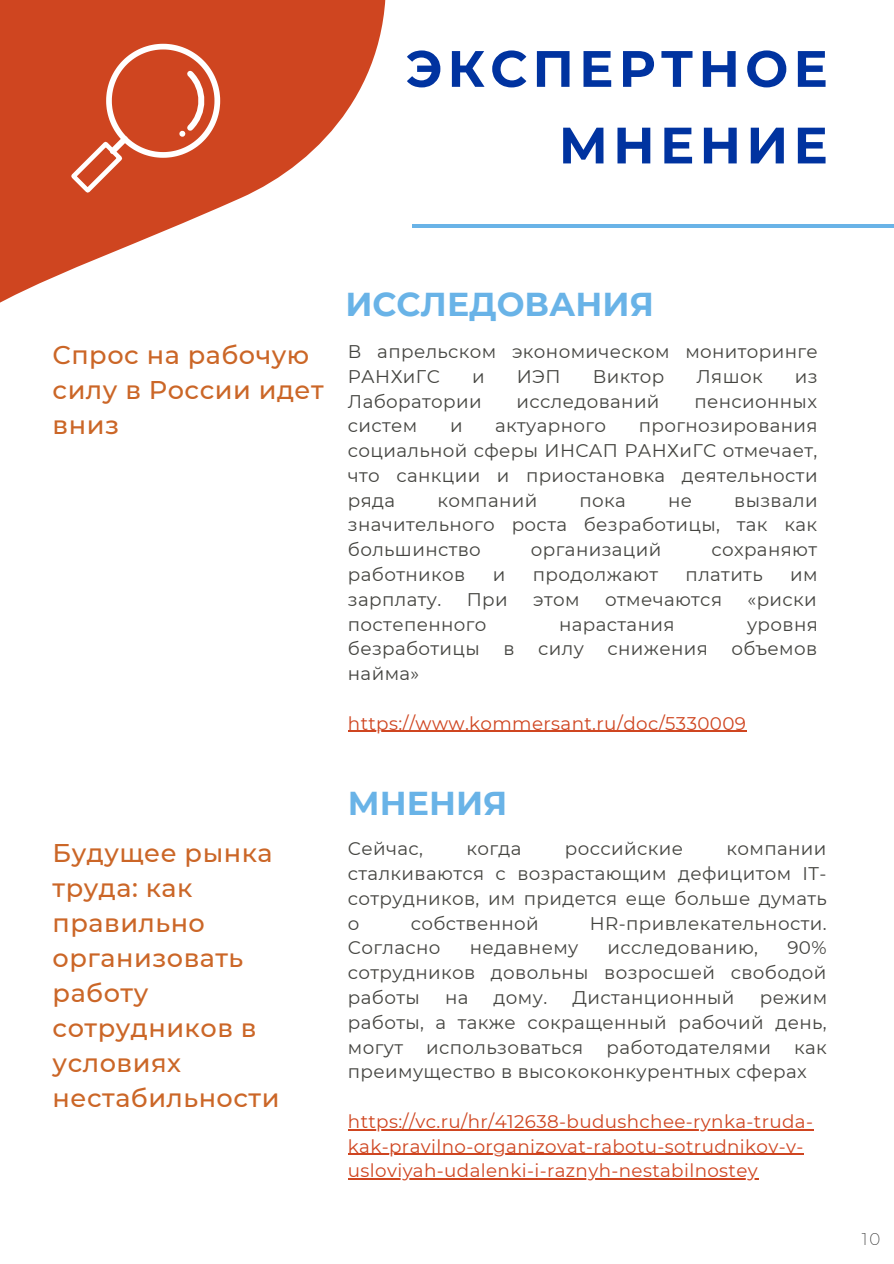
<style>
.page{position:relative;width:894px;height:1264px;background:#fff}
.page>*{position:absolute;margin:0;border:0;box-sizing:border-box;transform-origin:0 0}
.t1{font:700 51.15px/76.5px "Montserrat";letter-spacing:.1em;color:#0033a0;text-align:right}
.t2{font:700 33px "Montserrat";color:#69b3e7}
.t3{font:500 25.5px/35px "Montserrat";letter-spacing:.02em;color:#cb6627}
.t4{font:18.3px/24.8px "Montserrat";letter-spacing:.02em;color:#444440;text-align:justify}
.t5{font:18.3px/24.8px "Montserrat";letter-spacing:.02em;color:#cf4520}
.t6{font:200 16.5px "Montserrat";color:#222}
</style>
<div class="page">
<hr style="left:411px;top:224px;width:482px;height:4px;background:#69b3e7">
<svg style="left:0;top:0;width:412px;height:303px;fill:#cf4520"></svg>
<svg style="left:70px;top:20px;width:173px;height:174px;background:#d35736"></svg>
<hr style="left:348px;top:730px;width:398px;height:2px;background:#cf4520">
<hr style="left:348px;top:1128px;width:465px;height:2px;background:#cf4520">
<hr style="left:348px;top:1153px;width:455px;height:1px;background:#cf4520">
<hr style="left:348px;top:1178px;width:410px;height:1px;background:#cf4520">
<p class="t1" style="left:406px;top:30px;width:423px">ЭКСПЕРТНОЕ<br>МНЕНИЕ</p>
<p class="t3" style="left:53px;top:337px;width:272px">Спрос на рабочую силу в России идет вниз</p>
<p class="t3" style="left:53px;top:835px;width:221px">Будущее рынка труда: как правильно организовать работу сотрудников в условиях</p>
<p class="t3" style="left:53px;top:1079px;width:228px">нестабильности</p>
<p class="t2" style="left:345px;top:284px;width:310px">ИССЛЕДОВАНИЯ</p>
<p class="t4" style="left:348px;top:339px;width:471px">В апрельском экономическом мониторинге<br>РАНХиГС</p>
<p class="t4" style="left:472px;top:364px;width:14px">и</p>
<p class="t4" style="left:516px;top:364px;width:45px">ИЭП</p>
<p class="t4" style="left:592px;top:364px;width:73px">Виктор</p>
<p class="t4" style="left:696px;top:364px;width:68px">Ляшок</p>
<p class="t4" style="left:794px;top:364px;width:24px">из</p>
<p class="t4" style="left:348px;top:388px;width:135px">Лаборатории</p>
<p class="t4" style="left:516px;top:388px;width:144px">исследований</p>
<p class="t4" style="left:694px;top:388px;width:124px">пенсионных</p>
<p class="t4" style="left:348px;top:413px;width:71px">систем</p>
<p class="t4" style="left:450px;top:413px;width:14px">и</p>
<p class="t4" style="left:495px;top:413px;width:112px">актуарного</p>
<p class="t4" style="left:348px;top:413px;width:471px;text-indent:291px">прогнозирования социальной сферы ИНСАП РАНХиГС отмечает, что санкции и приостановка деятельности ряда</p>
<p class="t4" style="left:437px;top:487px;width:101px">компаний</p>
<p class="t4" style="left:579px;top:487px;width:48px">пока</p>
<p class="t4" style="left:667px;top:487px;width:26px">не</p>
<p class="t4" style="left:348px;top:487px;width:471px;text-indent:386px">вызвали значительного роста безработицы, так как большинство</p>
<p class="t4" style="left:531px;top:537px;width:132px">организаций</p>
<p class="t4" style="left:711px;top:537px;width:107px">сохраняют</p>
<p class="t4" style="left:348px;top:562px;width:119px">работников</p>
<p class="t4" style="left:492px;top:562px;width:14px">и</p>
<p class="t4" style="left:532px;top:562px;width:127px">продолжают</p>
<p class="t4" style="left:685px;top:562px;width:78px">платить</p>
<p class="t4" style="left:789px;top:562px;width:29px">им</p>
<p class="t4" style="left:348px;top:587px;width:95px">зарплату.</p>
<p class="t4" style="left:466px;top:587px;width:42px">При</p>
<p class="t4" style="left:533px;top:587px;width:48px">этом</p>
<p class="t4" style="left:605px;top:587px;width:118px">отмечаются</p>
<p class="t4" style="left:747px;top:587px;width:71px">«риски</p>
<p class="t4" style="left:348px;top:611px;width:140px">постепенного</p>
<p class="t4" style="left:559px;top:611px;width:117px">нарастания</p>
<p class="t4" style="left:746px;top:611px;width:72px">уровня</p>
<p class="t4" style="left:348px;top:636px;width:133px">безработицы</p>
<p class="t4" style="left:503px;top:636px;width:13px">в</p>
<p class="t4" style="left:538px;top:636px;width:47px">силу</p>
<p class="t4" style="left:607px;top:636px;width:102px">снижения</p>
<p class="t4" style="left:731px;top:636px;width:87px">объемов</p>
<p class="t4" style="left:348px;top:661px;width:73px">найма»</p>
<p class="t5" style="left:348px;top:710px;width:399px">https://www.kommersant.ru/doc/5330009</p>
<p class="t2" style="left:348px;top:783px;width:161px">МНЕНИЯ</p>
<p class="t4" style="left:348px;top:836px;width:76px">Сейчас,</p>
<p class="t4" style="left:466px;top:836px;width:56px">когда</p>
<p class="t4" style="left:565px;top:836px;width:120px">российские</p>
<p class="t4" style="left:348px;top:836px;width:480px;text-indent:378px">компании сталкиваются с возрастающим дефицитом IT&shy;сотрудников, им придется еще больше думать о</p>
<p class="t4" style="left:410px;top:910px;width:129px">собственной</p>
<p class="t4" style="left:589px;top:910px;width:238px">HR-привлекательности.</p>
<p class="t4" style="left:348px;top:935px;width:94px">Согласно</p>
<p class="t4" style="left:469px;top:935px;width:110px">недавнему</p>
<p class="t4" style="left:607px;top:935px;width:152px">исследованию,</p>
<p class="t4" style="left:348px;top:935px;width:480px;text-indent:439px">90% сотрудников довольны возросшей свободой работы</p>
<p class="t4" style="left:445px;top:985px;width:25px">на</p>
<p class="t4" style="left:493px;top:985px;width:55px">дому.</p>
<p class="t4" style="left:572px;top:985px;width:163px">Дистанционный</p>
<p class="t4" style="left:348px;top:985px;width:480px;text-indent:411px">режим работы, а также сокращенный рабочий день, могут</p>
<p class="t4" style="left:426px;top:1034px;width:159px">использоваться</p>
<p class="t4" style="left:606px;top:1034px;width:166px">работодателями</p>
<p class="t4" style="left:348px;top:1034px;width:480px;text-indent:446px">как преимущество в высококонкурентных сферах</p>
<p class="t5" style="left:348px;top:1108px;width:466px">https://vc.ru/hr/412638-budushchee-rynka-truda&shy;kak-pravilno-organizovat-rabotu-sotrudnikov-v&shy;usloviyah-udalenki-i-raznyh-nestabilnostey</p>
<p class="t6" style="left:861px;top:1228px;width:20px">10</p>
</div>
